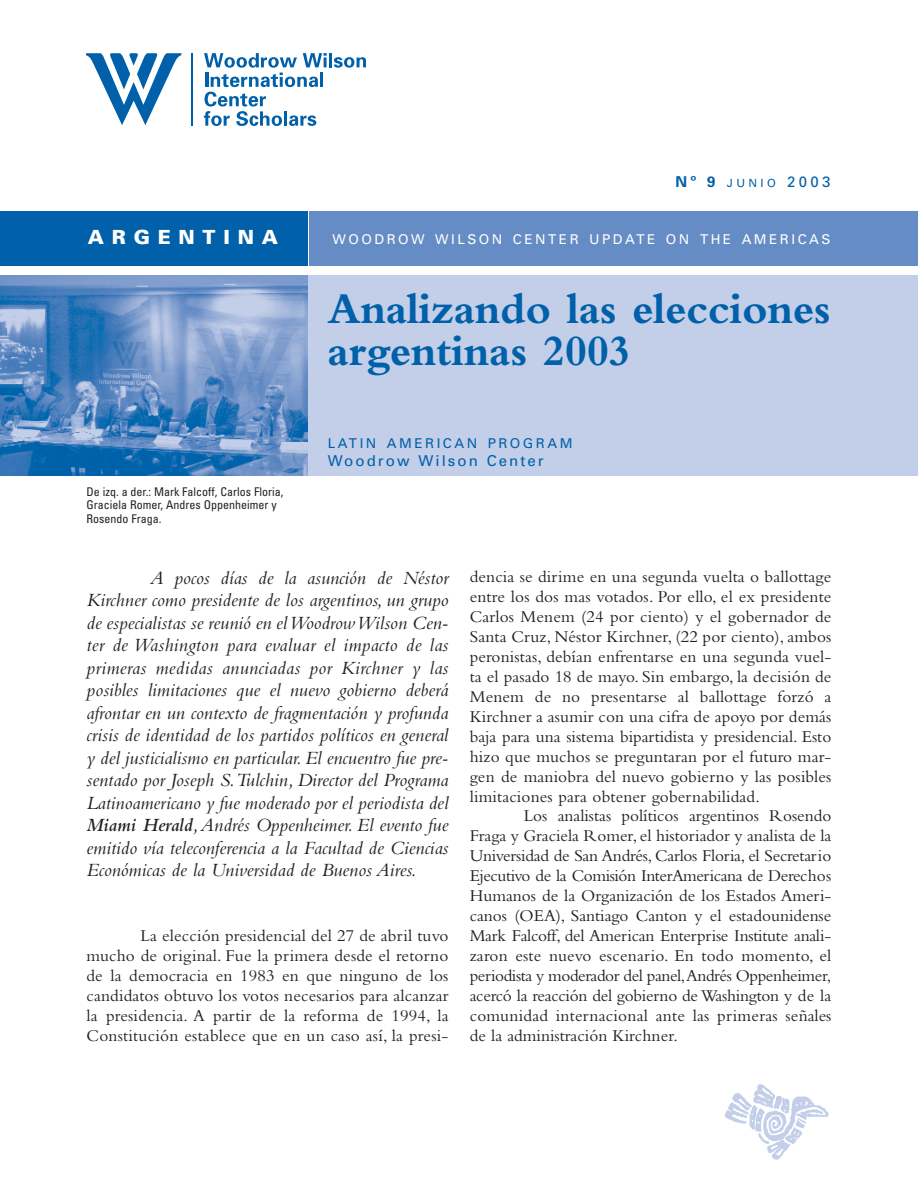
<style>
.page{position:relative;width:918px;height:1188px;background:#fff}
.page>*{position:absolute;margin:0;border:0;box-sizing:border-box;transform-origin:0 0}
.t1{font:700 45px/42px "Bembo";letter-spacing:-.01em;color:#0060a9}
.t2{font:italic 19.5px/22.5px "Bembo";color:#231f20;text-align:justify}
.t3{font:900 19.5px "Univers";letter-spacing:.4em;color:#fff}
.t4{font:17.25px/20px "Bembo";letter-spacing:.01em;color:#231f20;text-align:justify}
.t5{font:15px "Univers";letter-spacing:.14em;color:#0060a9}
.t6{font:13.5px "Univers";letter-spacing:.185em;color:#fff}
.t7{font:13.5px "Univers";letter-spacing:.185em;color:#0060a9}
.t8{font:condensed 12px/13.5px "Univers";color:#231f20}
.t9{font:11.25px "Univers";letter-spacing:.295em;color:#0060a9}
.s1{font-weight:700;font-size:15px}
.s2{font-size:15px}
.s3{font-weight:600}
</style>
<div class="page">
<img style="left:725px;top:1084px;width:104px;height:76px">
<div style="left:309px;top:211px;width:609px;height:55px;background:#658cc4"></div>
<div style="left:309px;top:275px;width:609px;height:201px;background:#c3cee8"></div>
<div style="left:0;top:211px;width:308px;height:55px;background:#0060a9"></div>
<hr style="left:329px;top:53px;width:3px;height:14px;background:#0060a9">
<svg style="left:334px;top:57px;width:32px;height:11px"></svg>
<svg style="left:204px;top:53px;width:123px;height:73px"></svg>
<hr style="left:191px;top:53px;width:2px;height:73px;background:#0060a9">
<svg style="left:86px;top:53px;width:95px;height:72px"></svg>
<img style="left:0;top:275px;width:307px;height:201px">
<p class="t9" style="left:676px;top:179px;width:156px"><span class="s1">Nº 9</span> JUNIO <span class="s2">2003</span></p>
<p class="t3" style="left:88px;top:230px;width:192px">ARGENTINA</p>
<p class="t6" style="left:332px;top:234px;width:500px">WOODROW WILSON CENTER UPDATE ON THE AMERICAS</p>
<h1 class="t1" style="left:328px;top:292px;width:505px">Analizando las elecciones argentinas 2003</h1>
<p class="t8" style="left:87px;top:486px;width:198px">De izq. a der.: Mark Falcoff, Carlos Floria,<br>Graciela Romer, Andres Oppenheimer y<br>Rosendo Fraga.</p>
<p class="t7" style="left:328px;top:438px;width:246px">LATIN AMERICAN PROGRAM</p>
<p class="t5" style="left:328px;top:455px;width:218px">Woodrow Wilson Center</p>
<p class="t2" style="left:87px;top:568px;width:363px;text-indent:64px">A pocos días de la asunción de Néstor Kirchner como presidente de los argentinos, un grupo de especialistas se reunió en el Woodrow Wilson Cen&shy;ter de Washington para evaluar el impacto de las primeras medidas anunciadas por Kirchner y las posibles limitaciones que el nuevo gobierno deberá afrontar en un contexto de fragmentación y profunda crisis de identidad de los partidos políticos en general y del justicialismo en particular. El encuentro fue pre&shy;sentado por Joseph S.Tulchin, Director del Programa Latinoamericano y fue moderado por el periodista del <span class="s3">Miami Herald</span>,Andrés Oppenheimer. El evento fue emitido vía teleconferencia a la Facultad de Ciencias Económicas de la Universidad de Buenos Aires.</p>
<p class="t4" style="left:87px;top:927px;width:364px;text-indent:54px">La elección presidencial del 27 de abril tuvo mucho de original. Fue la primera desde el retorno de la democracia en 1983 en que ninguno de los candidatos obtuvo los votos necesarios para alcanzar la presidencia. A partir de la reforma de 1994, la Constitución establece que en un caso así, la presi-</p>
<p class="t4" style="left:470px;top:568px;width:363px">dencia se dirime en una segunda vuelta o ballottage entre los dos mas votados. Por ello, el ex presidente Carlos Menem (24 por ciento) y el gobernador de Santa Cruz, Néstor Kirchner, (22 por ciento), ambos peronistas, debían enfrentarse en una segunda vuel&shy;ta el pasado 18 de mayo. Sin embargo, la decisión de Menem de no presentarse al ballottage forzó a Kirchner a asumir con una cifra de apoyo por demás baja para una sistema bipartidista y presidencial. Esto hizo que muchos se preguntaran por el futuro mar&shy;gen de maniobra del nuevo gobierno y las posibles limitaciones para obtener gobernabilidad.</p>
<p class="t4" style="left:470px;top:808px;width:363px;text-indent:54px">Los analistas políticos argentinos Rosendo Fraga y Graciela Romer, el historiador y analista de la Universidad de San Andrés, Carlos Floria, el Secretario Ejecutivo de la Comisión InterAmericana de Derechos Humanos de la Organización de los Estados Ameri&shy;canos (OEA), Santiago Canton y el estadounidense Mark Falcoff, del American Enterprise Institute anali&shy;zaron este nuevo escenario. En todo momento, el periodista y moderador del panel,Andrés Oppenheimer, acercó la reacción del gobierno de Washington y de la comunidad internacional ante las primeras señales de la administración Kirchner.</p>
</div>
